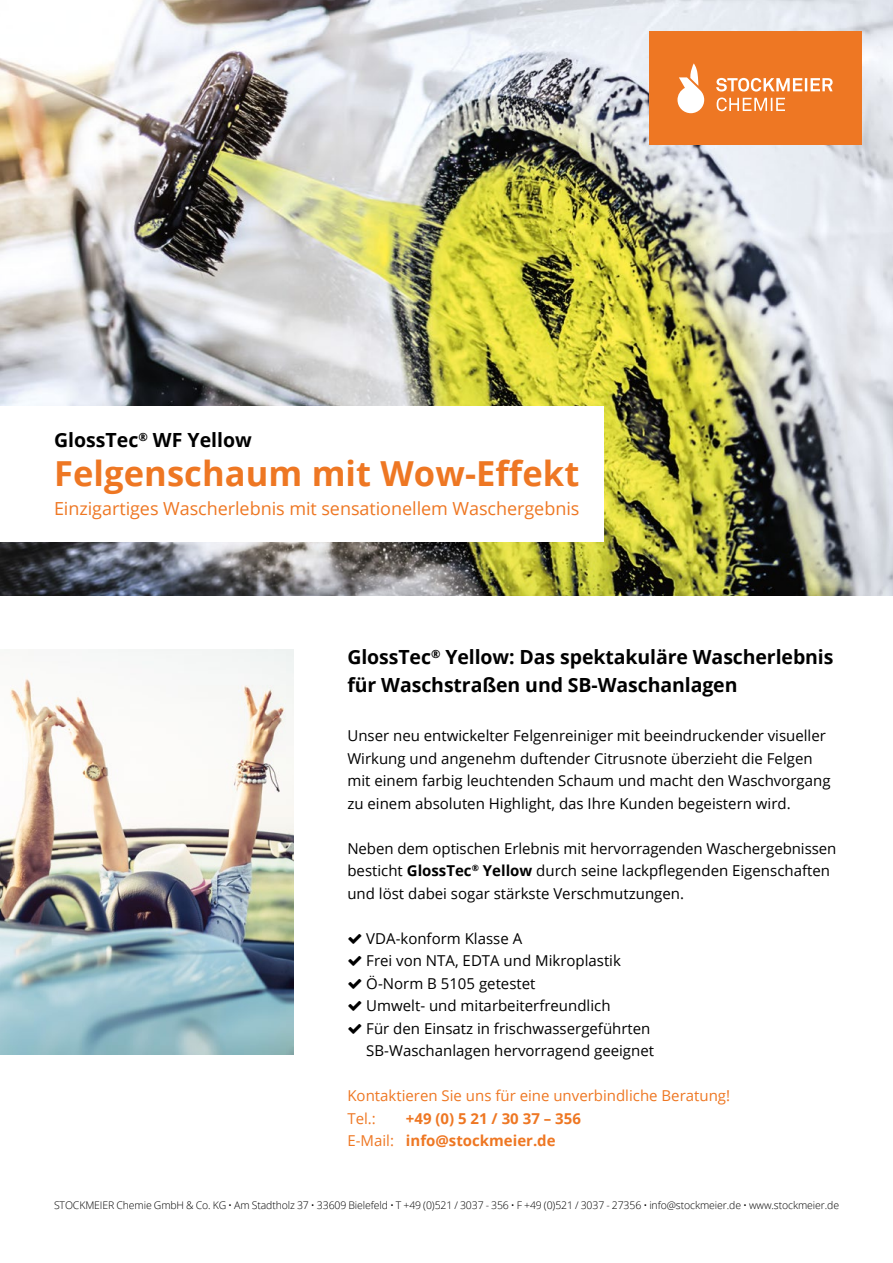
<style>
.page{position:relative;width:893px;height:1263px;background:#fff}
.page>*{position:absolute;margin:0;border:0;box-sizing:border-box;transform-origin:0 0}
.t1{font:700 34.5px "Open Sans";letter-spacing:.005em;color:#ee7723}
.t2{font:700 19.5px/27px "Open Sans";letter-spacing:-.005em;color:#000}
.t3{font:18px "Open Sans";letter-spacing:-.005em;color:#ee7723}
.t4{font:15px/22.5px "Open Sans";color:#000}
.t5{font:15px/22.5px "Open Sans";color:#ee7723}
.t6{font:700 15px/22.5px "Open Sans";color:#ee7723}
.t7{font:300 10.5px "Open Sans";letter-spacing:-.01em;color:#000}
.s1{font-weight:700}
.s2{font-weight:400}
</style>
<div class="page">
<img style="left:0;top:0;width:893px;height:595px">
<div style="left:649px;top:32px;width:212px;height:113px;background:#ee7723"></div>
<svg style="left:717px;top:98px;width:68px;height:13px"></svg>
<svg style="left:716px;top:78px;width:117px;height:14px"></svg>
<svg style="left:677px;top:63px;width:27px;height:50px"></svg>
<div style="left:0;top:406px;width:604px;height:135px;background:#fff"></div>
<img style="left:0;top:649px;width:293px;height:405px">
<h2 class="t2" style="left:54px;top:426px;width:199px">GlossTec<sup>®</sup> WF Yellow</h2>
<h1 class="t1" style="left:54px;top:449px;width:527px">Felgenschaum mit Wow-Effekt</h1>
<p class="t3" style="left:54px;top:496px;width:527px">Einzigartiges Wascherlebnis mit sensationellem Waschergebnis</p>
<h2 class="t2" style="left:347px;top:643px;width:488px">GlossTec<sup>®</sup> Yellow: Das spektakuläre Wascherlebnis für Waschstraßen und SB-Waschanlagen</h2>
<p class="t4" style="left:347px;top:724px;width:485px">Unser neu entwickelter Felgenreiniger mit beeindruckender visueller Wirkung und angenehm duftender Citrusnote überzieht die Felgen mit einem farbig leuchtenden Schaum und macht den Waschvorgang zu einem absoluten Highlight, das Ihre Kunden begeistern wird.</p>
<p class="t4" style="left:347px;top:836px;width:490px">Neben dem optischen Erlebnis mit hervorragenden Waschergebnissen besticht <span class="s1">GlossTec</span><sup>®</sup> <span class="s1">Yellow</span> durch seine lackpflegenden Eigenschaften und löst dabei sogar stärkste Verschmutzungen.</p>
<p class="t4" style="left:366px;top:926px;width:289px">VDA-konform Klasse A<br>Frei von NTA, EDTA und Mikroplastik Ö-Norm B 5105 getestet<br>Umwelt- und mitarbeiterfreundlich<br>Für den Einsatz in frischwassergeführten SB-Waschanlagen hervorragend geeignet</p>
<p class="t5" style="left:347px;top:1084px;width:384px">Kontaktieren Sie uns für eine unverbindliche Beratung!<br>Tel.:</p>
<p class="t6" style="left:347px;top:1106px;width:235px;text-indent:58px">+49 (0) 5 21 / 30 37 – 356<br><span class="s2">E-Mail:</span> info@stockmeier.de</p>
<p class="t7" style="left:54px;top:1198px;width:787px">STOCKMEIER Chemie GmbH &amp; Co. KG • Am Stadtholz 37 • 33609 Bielefeld • T +49 (0)521 / 3037 - 356 • F +49 (0)521 / 3037 - 27356 • info@stockmeier.de • www.stockmeier.de</p>
</div>
